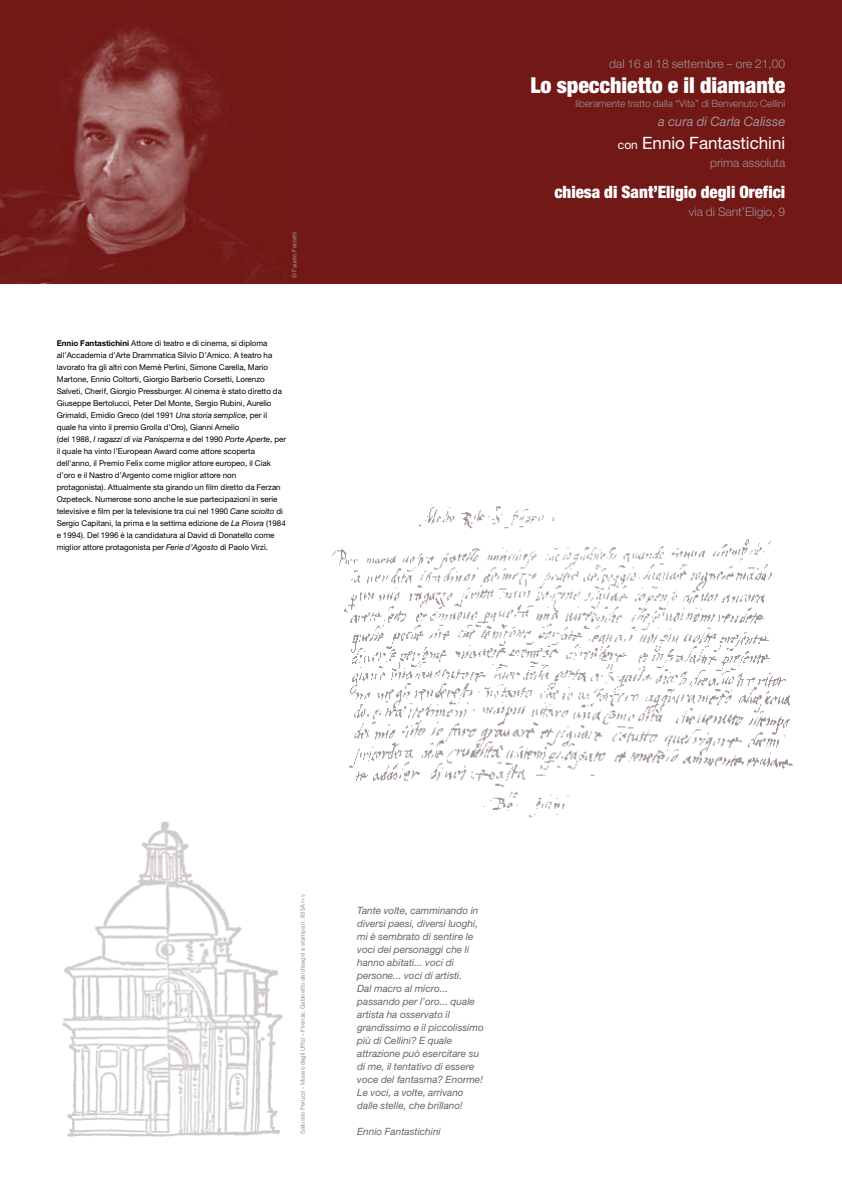
<style>
.page{position:relative;width:842px;height:1191px;background:#fff}
.page>*{position:absolute;margin:0;border:0;box-sizing:border-box;transform-origin:0 0}
.t1{font:900 condensed 22px "Helvetica Neue";color:#fff}
.t2{font:900 condensed 17px "Helvetica Neue";color:#fff}
.t3{font:17px "Helvetica Neue";color:#fff}
.t4{font:italic 13px "Helvetica Neue";color:#9f9292}
.t5{font:300 12px "Helvetica Neue";color:#9f9292}
.t6{font:italic 10px/13px "Helvetica Neue";color:#666}
.t7{font:300 10px "Helvetica Neue";color:#9f9292}
.t8{font:8px/12px "Helvetica Neue";color:#000}
.t9{font:6px "Helvetica Neue";color:#9f9292}
.s1{font-weight:700}
.s2{font-style:italic}
.s3{font-size:12px}
</style>
<div class="page">
<div style="left:0;top:0;width:842px;height:283px;background:#721918"></div>
<img style="left:0;top:27px;width:258px;height:256px">
<img style="left:62px;top:821px;width:221px;height:316px">
<img style="left:332px;top:506px;width:461px;height:312px">
<p class="t9" style="left:292px;top:278px;width:48px;rotate:-90deg">© Fausto Ferzetti</p>
<p class="t8" style="left:57px;top:338px;width:231px"><span class="s1">Ennio Fantastichini</span> Attore di teatro e di cinema, si diploma all’Accademia d’Arte Drammatica Silvio D’Amico. A teatro ha lavorato fra gli altri con Memè Perlini, Simone Carella, Mario Martone, Ennio Coltorti, Giorgio Barberio Corsetti, Lorenzo Salveti, Cherif, Giorgio Pressburger. Al cinema è stato diretto da Giuseppe Bertolucci, Peter Del Monte, Sergio Rubini, Aurelio Grimaldi, Emidio Greco (del 1991 <span class="s2">Una storia semplice</span>, per il quale ha vinto il premio Grolla d’Oro), Gianni Amelio<br>(del 1988, <span class="s2">I ragazzi di via Panisperna</span> e del 1990 <span class="s2">Porte Aperte</span>, per il quale ha vinto l’European Award come attore scoperta dell’anno, il Premio Felix come miglior attore europeo, il Ciak d’oro e il Nastro d’Argento come miglior attore non protagonista). Attualmente sta girando un film diretto da Ferzan Ozpeteck. Numerose sono anche le sue partecipazioni in serie televisive e film per la televisione tra cui nel 1990 <span class="s2">Cane sciolto</span> di Sergio Capitani, la prima e la settima edizione de <span class="s2">La Piovra</span> (1984 e 1994). Del 1996 è la candidatura al David di Donatello come miglior attore protagonista per <span class="s2">Ferie d’Agosto</span> di Paolo Virzì.</p>
<h3 class="t5" style="left:609px;top:57px;width:177px">dal 16 al 18 settembre – ore 21,00</h3>
<h1 class="t1" style="left:530px;top:72px;width:256px">Lo specchietto e il diamante</h1>
<p class="t7" style="left:575px;top:98px;width:211px">liberamente tratto dalla “Vita” di Benvenuto Cellini</p>
<h3 class="t4" style="left:658px;top:117px;width:129px">a cura di Carla Calisse</h3>
<h2 class="t3" style="left:618px;top:137px;width:169px"><span class="s3">con</span> Ennio Fantastichini</h2>
<h3 class="t5" style="left:710px;top:156px;width:76px">prima assoluta</h3>
<h2 class="t2" style="left:554px;top:181px;width:232px">chiesa di Sant’Eligio degli Orefici</h2>
<h3 class="t5" style="left:689px;top:204px;width:98px">via di Sant’Eligio, 9</h3>
<p class="t9" style="left:301px;top:1134px;width:242px;rotate:-90deg">Sallustio Peruzzi - Museo degli Uffizi – Firenze. Gabinetto dei disegni e stampa n. 635A r+v</p>
<p class="t6" style="left:357px;top:904px;width:128px">Tante volte, camminando in diversi paesi, diversi luoghi, mi è sembrato di sentire le voci dei personaggi che li hanno abitati... voci di persone... voci di artisti.<br>Dal macro al micro... passando per l’oro... quale artista ha osservato il grandissimo e il piccolissimo più di Cellini? E quale attrazione può esercitare su di me, il tentativo di essere voce del fantasma? Enorme!<br>Le voci, a volte, arrivano dalle stelle, che brillano!</p>
<p class="t6" style="left:357px;top:1125px;width:85px">Ennio Fantastichini</p>
</div>
